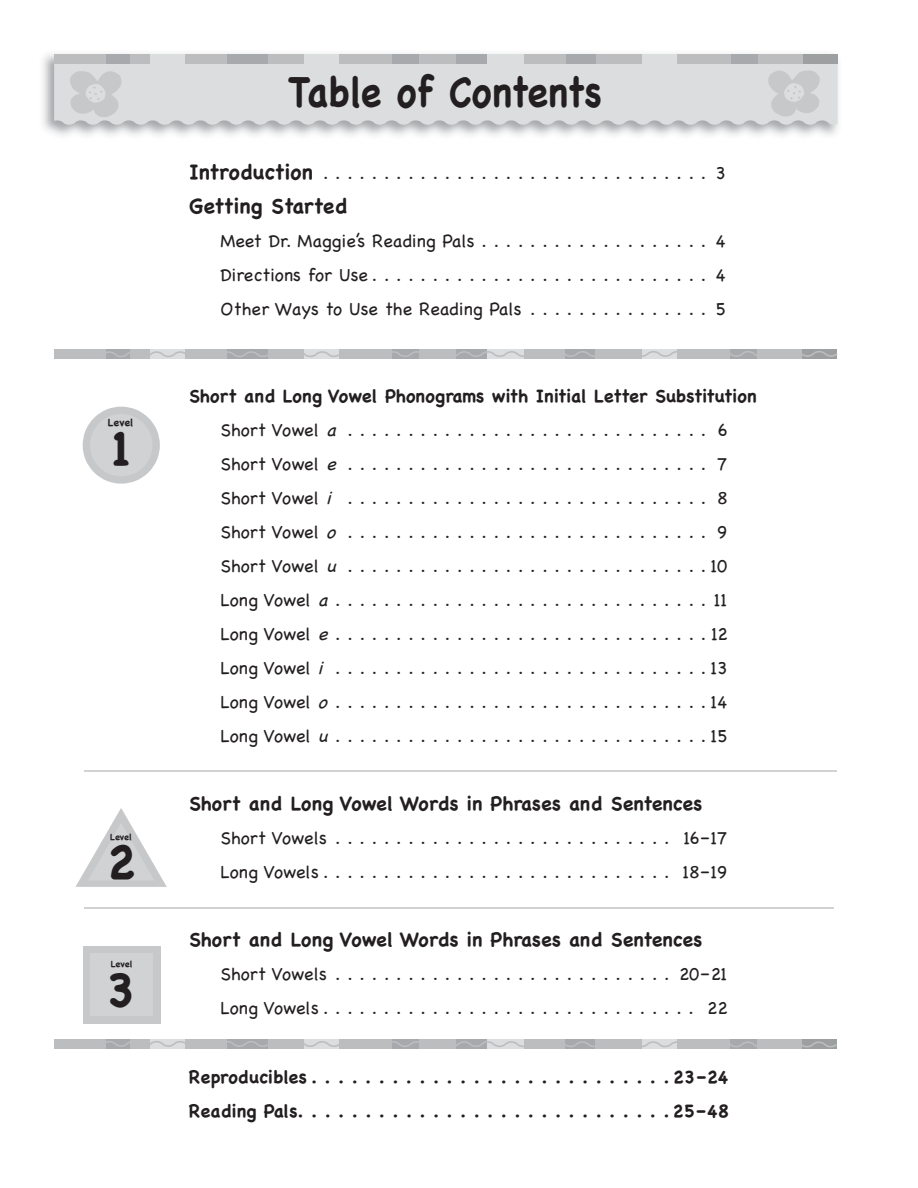
<style>
.page{position:relative;width:918px;height:1188px;background:#fff}
.page>*{position:absolute;margin:0;border:0;box-sizing:border-box;transform-origin:0 0}
.t1{font:700 48px "Chalkboard";color:#231f20}
.t2{font:700 42px "Chalkboard";color:#231f20;scale:.9 1}
.t3{font:700 21px "Chalkboard";color:#231f20}
.t4{font:700 19.5px "Chalkboard";color:#231f20}
.t5{font:18px/33.9px "Chalkboard";color:#231f20}
.t6{font:700 18px/33.9px "Chalkboard";color:#231f20}
.t7{font:700 10.5px "Chalkboard";letter-spacing:-.005em;color:#231f20}
.t8{font:700 9px "Chalkboard";letter-spacing:-.005em;color:#231f20}
.s1{font-weight:700;font-size:21px}
.s2{font-weight:700}
.s3{font-style:italic}
</style>
<div class="page">
<img style="left:43px;top:53px;width:795px;height:83px">
<div style="left:54px;top:64px;width:784px;height:62px;background:#dcddde"></div>
<div style="left:54px;top:54px;width:784px;height:10px;background:#bbbdbf"></div>
<div style="left:803px;top:54px;width:35px;height:10px;background:#9d9fa1"></div>
<div style="left:731px;top:54px;width:26px;height:10px;background:#a7a9ac"></div>
<div style="left:642px;top:54px;width:35px;height:10px;background:#dcddde"></div>
<div style="left:487px;top:54px;width:37px;height:10px;background:#dcddde"></div>
<div style="left:566px;top:54px;width:30px;height:10px;background:#a7a9ac"></div>
<div style="left:456px;top:54px;width:31px;height:10px;background:#a7a9ac"></div>
<div style="left:392px;top:54px;width:27px;height:10px;background:#a7a9ac"></div>
<div style="left:304px;top:54px;width:35px;height:10px;background:#dcddde"></div>
<div style="left:150px;top:54px;width:35px;height:10px;background:#dcddde"></div>
<div style="left:227px;top:54px;width:41px;height:10px;background:#a7a9ac"></div>
<div style="left:106px;top:54px;width:24px;height:10px;background:#a7a9ac"></div>
<div style="left:54px;top:349px;width:783px;height:10px;background:#bbbdbf"></div>
<div style="left:802px;top:349px;width:35px;height:10px;background:#9d9fa1"></div>
<div style="left:730px;top:349px;width:27px;height:10px;background:#a7a9ac"></div>
<div style="left:642px;top:349px;width:35px;height:10px;background:#dcddde"></div>
<div style="left:487px;top:349px;width:37px;height:10px;background:#dcddde"></div>
<div style="left:565px;top:349px;width:30px;height:10px;background:#a7a9ac"></div>
<div style="left:456px;top:349px;width:31px;height:10px;background:#a7a9ac"></div>
<div style="left:392px;top:349px;width:26px;height:10px;background:#a7a9ac"></div>
<div style="left:304px;top:349px;width:34px;height:10px;background:#dcddde"></div>
<div style="left:150px;top:349px;width:35px;height:10px;background:#dcddde"></div>
<div style="left:227px;top:349px;width:41px;height:10px;background:#a7a9ac"></div>
<div style="left:106px;top:349px;width:24px;height:10px;background:#a7a9ac"></div>
<svg style="left:106px;top:351px;width:732px;height:6px"></svg>
<div style="left:54px;top:1039px;width:783px;height:10px;background:#bbbdbf"></div>
<div style="left:802px;top:1039px;width:35px;height:10px;background:#9d9fa1"></div>
<div style="left:730px;top:1039px;width:27px;height:10px;background:#a7a9ac"></div>
<div style="left:642px;top:1039px;width:35px;height:10px;background:#dcddde"></div>
<div style="left:487px;top:1039px;width:37px;height:10px;background:#dcddde"></div>
<div style="left:565px;top:1039px;width:30px;height:10px;background:#a7a9ac"></div>
<div style="left:456px;top:1039px;width:31px;height:10px;background:#a7a9ac"></div>
<div style="left:392px;top:1039px;width:26px;height:10px;background:#a7a9ac"></div>
<div style="left:304px;top:1039px;width:34px;height:10px;background:#dcddde"></div>
<div style="left:150px;top:1039px;width:35px;height:10px;background:#dcddde"></div>
<div style="left:227px;top:1039px;width:41px;height:10px;background:#a7a9ac"></div>
<div style="left:106px;top:1039px;width:24px;height:10px;background:#a7a9ac"></div>
<svg style="left:106px;top:1041px;width:731px;height:6px"></svg>
<svg style="left:83px;top:407px;width:77px;height:77px"></svg>
<div style="left:83px;top:946px;width:77px;height:78px;background:#c6c8ca"></div>
<div style="left:91px;top:954px;width:62px;height:62px;background:#d1d2d4"></div>
<svg style="left:75px;top:808px;width:92px;height:79px"></svg>
<hr style="left:84px;top:770px;width:753px;height:1px;background:#d1d2d4">
<hr style="left:84px;top:907px;width:749px;height:1px;background:#d1d2d4">
<svg style="left:768px;top:70px;width:52px;height:47px;background:#cdcfd0"></svg>
<svg style="left:70px;top:70px;width:52px;height:47px;background:#cdcfd1"></svg>
<p class="t7" style="left:108px;top:416px;width:27px">Level</p>
<h1 class="t1" style="left:111px;top:418px;width:21px">1</h1>
<p class="t8" style="left:110px;top:831px;width:23px">Level</p>
<h1 class="t1" style="left:107px;top:831px;width:31px">2</h1>
<p class="t8" style="left:111px;top:959px;width:23px">Level</p>
<h1 class="t1" style="left:106px;top:959px;width:31px">3</h1>
<h2 class="t2" style="left:288px;top:65px;width:350px">Table of Contents</h2>
<p class="t5" style="left:189px;top:155px;width:538px"><span class="s1">Introduction</span> . . . . . . . . . . . . . . . . . . . . . . . . . . . . . . . . 3</p>
<p class="t3" style="left:189px;top:192px;width:160px">Getting Started</p>
<p class="t5" style="left:220px;top:223px;width:507px;text-align:justify">Meet Dr. Maggie’s Reading Pals . . . . . . . . . . . . . . . . . . . 4<br>Directions for Use . . . . . . . . . . . . . . . . . . . . . . . . . . . . 4<br>Other Ways to Use the Reading Pals . . . . . . . . . . . . . . . 5</p>
<p class="t5" style="left:189px;top:379px;width:569px;text-align:center"><span class="s2">Short and Long Vowel Phonograms with Initial Letter Substitution </span>Short Vowel <span class="s3">a</span> . . . . . . . . . . . . . . . . . . . . . . . . . . . . . . 6<br>Short Vowel <span class="s3">e</span> . . . . . . . . . . . . . . . . . . . . . . . . . . . . . . 7<br>Short Vowel <span class="s3">i</span> . . . . . . . . . . . . . . . . . . . . . . . . . . . . . . 8<br>Short Vowel <span class="s3">o</span> . . . . . . . . . . . . . . . . . . . . . . . . . . . . . . 9<br>Short Vowel <span class="s3">u</span> . . . . . . . . . . . . . . . . . . . . . . . . . . . . . . 10<br>Long Vowel <span class="s3">a</span> . . . . . . . . . . . . . . . . . . . . . . . . . . . . . . . 11<br>Long Vowel <span class="s3">e</span> . . . . . . . . . . . . . . . . . . . . . . . . . . . . . . . 12<br>Long Vowel <span class="s3">i</span> . . . . . . . . . . . . . . . . . . . . . . . . . . . . . . . 13<br>Long Vowel <span class="s3">o</span> . . . . . . . . . . . . . . . . . . . . . . . . . . . . . . . 14<br>Long Vowel <span class="s3">u</span> . . . . . . . . . . . . . . . . . . . . . . . . . . . . . . . 15</p>
<p class="t4" style="left:189px;top:791px;width:515px">Short and Long Vowel Words in Phrases and Sentences</p>
<p class="t5" style="left:220px;top:821px;width:508px">Short Vowels . . . . . . . . . . . . . . . . . . . . . . . . . . . . 16–17<br>Long Vowels . . . . . . . . . . . . . . . . . . . . . . . . . . . . . 18–19</p>
<p class="t4" style="left:189px;top:927px;width:515px">Short and Long Vowel Words in Phrases and Sentences</p>
<p class="t5" style="left:220px;top:956px;width:508px">Short Vowels . . . . . . . . . . . . . . . . . . . . . . . . . . . . 20–21<br>Long Vowels . . . . . . . . . . . . . . . . . . . . . . . . . . . . . . . 22</p>
<p class="t6" style="left:189px;top:1060px;width:541px">Reproducibles . . . . . . . . . . . . . . . . . . . . . . . . . . . 23–24<br>Reading Pals. . . . . . . . . . . . . . . . . . . . . . . . . . . . 25–48</p>
</div>
